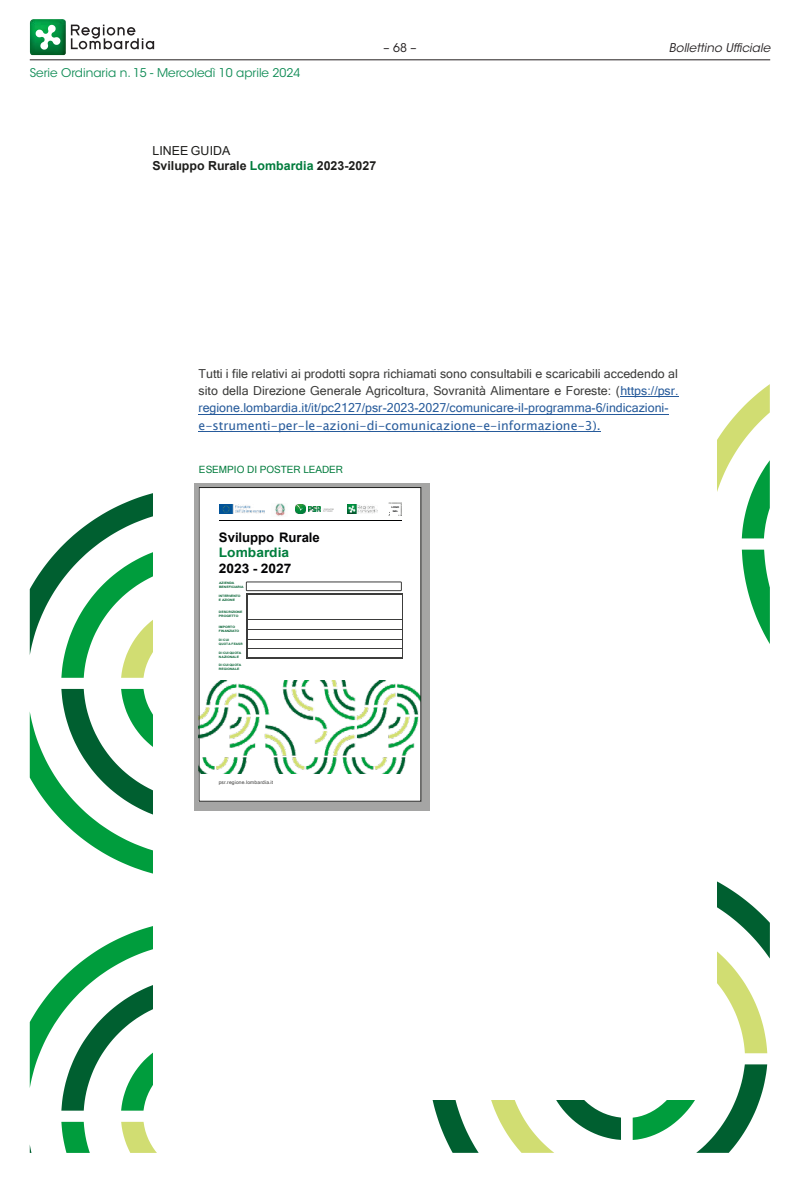
<style>
.page{position:relative;width:800px;height:1182px;background:#fff}
.page>*{position:absolute;margin:0;border:0;box-sizing:border-box;transform-origin:0 0}
.t1{font:700 13.05px/15.5px "Arial";letter-spacing:-.005em;color:#020203}
.t2{font:12.3px/17.4px "Microsoft Sans Serif";color:#3c3c3b}
.t3{font:700 12.3px/14.9px "Arial";color:#1d1d1b}
.t4{font:12px "ITC Avant Garde Std";color:#108c56}
.t5{font:italic 12px "ITC Avant Garde Std";color:#231f20}
.t6{font:12px "ITC Avant Garde Std";color:#231f20}
.t7{font:10.05px "Microsoft Sans Serif";letter-spacing:.005em;color:#007b3c}
.t8{font:4.95px "Microsoft Sans Serif";letter-spacing:.03em;color:#3c3c3b}
.t9{font:700 3.15px/4.1px "Arial";letter-spacing:-.005em;color:#005f30;scale:1.1 1}
.t10{font:700 3.15px/4.1px "Arial";letter-spacing:-.03em;color:#005f30;scale:1.1 1}
.t11{font:700 3.15px/4.1px "Arial";letter-spacing:.03em;color:#005f30;scale:1.1 1}
.t12{font:700 2.55px/3.4px "Arial";letter-spacing:.04em;color:#020203;text-align:center}
.s1{font-weight:400}
.s2{color:#007b3c}
.s3{color:#275b9b}
.s4{font-family:"Lucida Sans Unicode";color:#275b9b}
.s5{color:#007e3d}
</style>
<div class="page">
<svg style="left:71px;top:25px;width:83px;height:24px"></svg>
<img style="left:30px;top:19px;width:36px;height:36px">
<svg style="left:35px;top:24px;width:26px;height:26px"></svg>
<hr style="left:30px;top:59px;width:740px;height:1px;background:#231f20">
<svg style="left:30px;top:493px;width:123px;height:184px"></svg>
<svg style="left:30px;top:688px;width:123px;height:186px"></svg>
<svg style="left:717px;top:881px;width:52px;height:172px"></svg>
<svg style="left:697px;top:1064px;width:70px;height:88px"></svg>
<svg style="left:30px;top:926px;width:678px;height:213px"></svg>
<svg style="left:61px;top:975px;width:137px;height:135px"></svg>
<svg style="left:428px;top:1099px;width:50px;height:53px"></svg>
<svg style="left:484px;top:1099px;width:137px;height:53px"></svg>
<div style="left:153px;top:230px;width:563px;height:869px;background:#fff"></div>
<div style="left:194px;top:483px;width:236px;height:327px;background:#1d1d1b;opacity:.4"></div>
<div style="left:199px;top:487px;width:222px;height:314px;background:#fff"></div>
<img style="left:201px;top:693px;width:8px;height:80px">
<hr style="left:198px;top:414px;width:470px;height:1px;background:#275b9b">
<hr style="left:198px;top:431px;width:402px;height:1px;background:#275b9b">
<svg style="left:61px;top:1121px;width:29px;height:31px"></svg>
<svg style="left:121px;top:1121px;width:36px;height:31px"></svg>
<svg style="left:209px;top:385px;width:560px;height:407px"></svg>
<p class="t4" style="left:30px;top:65px;width:272px">Serie Ordinaria n. 15 - Mercoledì 10 aprile 2024</p>
<p class="t6" style="left:383px;top:40px;width:34px">– 68 –</p>
<p class="t5" style="left:668px;top:40px;width:103px">Bollettino Ufficiale</p>
<p class="t3" style="left:152px;top:143px;width:225px"><span class="s1">LINEE GUIDA<br></span>Sviluppo Rurale <span class="s2">Lombardia</span> 2023-2027</p>
<p class="t2" style="left:198px;top:364px;width:481px">Tutti i file relativi ai prodotti sopra richiamati sono consultabili e scaricabili accedendo al sito della Direzione Generale Agricoltura, Sovranità Alimentare e Foreste: (<span class="s3">https://psr. regione.lombardia.it/it/pc2127/psr-2023-2027/comunicare-il-programma-6/indicazioni&shy;</span><span class="s4">e-strumenti-per-le-azioni-di-comunicazione-e-informazione-3).</span></p>
<p class="t7" style="left:199px;top:463px;width:146px">ESEMPIO DI POSTER LEADER</p>
<p class="t12" style="left:391px;top:505px;width:9px">LOGO<br>GAL</p>
<p class="t1" style="left:219px;top:529px;width:102px">Sviluppo Rurale<br><span class="s5">Lombardia<br></span>2023 - 2027</p>
<p class="t9" style="left:219px;top:581px;width:24px">AZIENDA<br>BENEFICIARIA</p>
<p class="t9" style="left:219px;top:593px;width:21px">INTERVENTO<br>E AZIONE</p>
<p class="t9" style="left:219px;top:610px;width:23px">DESCRIZIONE<br>PROGETTO</p>
<p class="t9" style="left:219px;top:625px;width:20px">IMPORTO<br>FINANZIATO</p>
<p class="t11" style="left:219px;top:638px;width:23px">DI CUI<br>QUOTA FEASR</p>
<p class="t10" style="left:219px;top:651px;width:22px">DI CUI QUOTA<br>NAZIONALE</p>
<p class="t9" style="left:219px;top:662px;width:22px">DI CUI QUOTA<br>REGIONALE</p>
<p class="t8" style="left:219px;top:778px;width:56px">psr.regione.lombardia.it</p>
</div>
